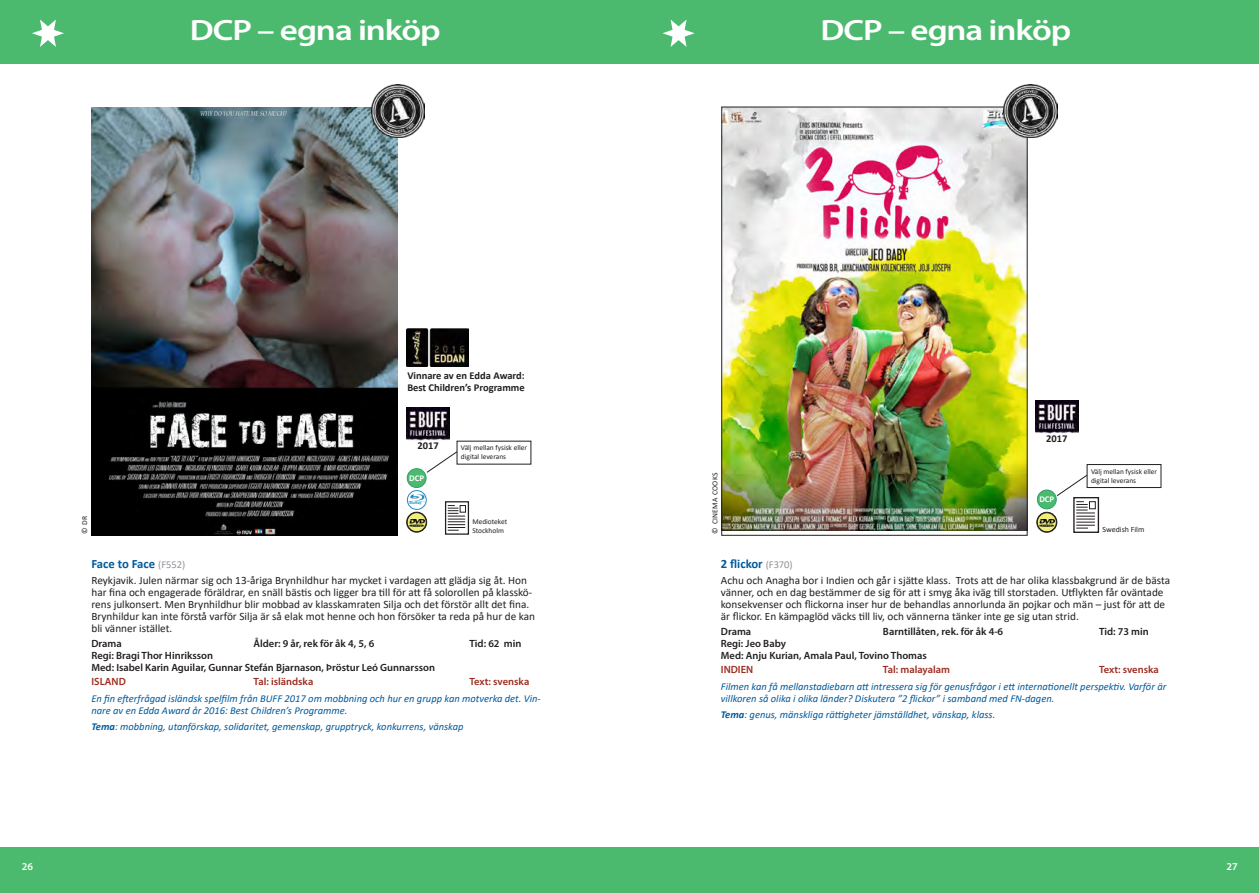
<style>
.page{position:relative;width:1259px;height:893px;background:#fff}
.page>*{position:absolute;margin:0;border:0;box-sizing:border-box;transform-origin:0 0}
.t1{font:600 29.4px "Myriad Pro";letter-spacing:-.03em;color:#fff;scale:1.19 1}
.t2{font:700 12.75px "Calibri";color:#005a9c}
.t3{font:11.25px/12px "Calibri";color:#231f20}
.t4{font:italic 10.5px/12px "Calibri";color:#005a9c}
.t5{font:600 10.5px/12px "Myriad Pro";color:#231f20}
.t6{font:600 10.5px "Myriad Pro";color:#9d2c20}
.t7{font:700 10.5px/12px "Calibri";color:#231f20}
.t8{font:600 10.5px "Myriad Pro";color:#fff}
.t9{font:700 8.85px "Calibri";color:#fff}
.t10{font:7.95px "Calibri";color:#231f20}
.t11{font:7.65px "Calibri";letter-spacing:.04em;color:#231f20}
.t12{font:7.35px/9px "Calibri";color:#231f20}
.t13{font:700 4.2px "Calibri";color:#1b8cc8}
.s1{font-weight:400;font-size:10.5px;color:#8f9399}
.s2{font-weight:700}
</style>
<div class="page">
<div style="left:0;top:0;width:629px;height:63px;background:#4bba6e"></div>
<div style="left:0;top:847px;width:629px;height:46px;background:#4bba6e"></div>
<div style="left:630px;top:847px;width:629px;height:46px;background:#4bba6e"></div>
<div style="left:630px;top:0;width:629px;height:63px;background:#4bba6e"></div>
<svg style="left:32px;top:19px;width:32px;height:28px"></svg>
<svg style="left:662px;top:19px;width:32px;height:28px"></svg>
<img style="left:92px;top:108px;width:306px;height:427px">
<img style="left:407px;top:407px;width:42px;height:33px">
<img style="left:371px;top:84px;width:53px;height:54px">
<img style="left:407px;top:329px;width:61px;height:38px">
<svg style="left:447px;top:505px;width:19px;height:26px"></svg>
<div style="left:445px;top:501px;width:24px;height:34px;border:1px solid #231f20"></div>
<div style="left:460px;top:505px;width:6px;height:7px;border:1px solid #231f20"></div>
<svg style="left:448px;top:505px;width:17px;height:26px"></svg>
<div style="left:407px;top:469px;width:19px;height:18px;background:#4bba6e;border-radius:50%"></div>
<div style="left:407px;top:468px;width:19px;height:20px;border:1px solid #339e6d;border-radius:50%"></div>
<img style="left:409px;top:495px;width:16px;height:6px">
<div style="left:407px;top:490px;width:20px;height:20px;border:1px solid #1b8cc8;border-radius:50%"></div>
<svg style="left:407px;top:512px;width:19px;height:20px"></svg>
<div style="left:406px;top:512px;width:21px;height:20px;border:1px solid #231f20;border-radius:50%"></div>
<div style="left:407px;top:512px;width:19px;height:20px;border:1px solid #231f20;border-radius:50%"></div>
<img style="left:409px;top:519px;width:15px;height:7px">
<svg style="left:426px;top:451px;width:32px;height:22px"></svg>
<img style="left:723px;top:109px;width:302px;height:422px">
<div style="left:721px;top:107px;width:306px;height:428px;border:1px solid #231f20"></div>
<img style="left:1035px;top:400px;width:43px;height:34px">
<div style="left:1073px;top:497px;width:26px;height:36px;border:1px solid #231f20"></div>
<img style="left:1003px;top:84px;width:54px;height:54px">
<div style="left:1037px;top:490px;width:19px;height:19px;background:#4bba6e;border-radius:50%"></div>
<div style="left:1037px;top:490px;width:19px;height:19px;border:1px solid #339e6d;border-radius:50%"></div>
<svg style="left:1037px;top:513px;width:19px;height:19px"></svg>
<div style="left:1036px;top:512px;width:21px;height:20px;border:1px solid #231f20;border-radius:50%"></div>
<div style="left:1037px;top:513px;width:19px;height:19px;border:1px solid #231f20;border-radius:50%"></div>
<img style="left:1039px;top:519px;width:15px;height:7px">
<svg style="left:1056px;top:475px;width:39px;height:54px"></svg>
<div style="left:1086px;top:464px;width:75px;height:24px;border:1px solid #231f20"></div>
<h1 class="t1" style="left:190px;top:12px;width:212px">DCP – egna inköp</h1>
<p class="t7" style="left:407px;top:369px;width:119px">Vinnare av en Edda Award:<br>Best Children’s Programme</p>
<p class="t11" style="left:79px;top:534px;width:20px;rotate:-90deg">© DR</p>
<p class="t7" style="left:417px;top:439px;width:23px">2017</p>
<p class="t9" style="left:409px;top:472px;width:16px">DCP</p>
<p class="t13" style="left:409px;top:500px;width:13px">BluRay</p>
<p class="t12" style="left:461px;top:443px;width:68px">Välj mellan fysisk eller digital leverans</p>
<p class="t12" style="left:472px;top:517px;width:36px">Medioteket<br>Stockholm</p>
<p class="t2" style="left:91px;top:554px;width:95px">Face to Face <span class="s1">(F552)</span></p>
<p class="t3" style="left:91px;top:574px;width:445px">Reykjavik. Julen närmar sig och 13-åriga Brynhildhur har mycket i vardagen att glädja sig åt. Hon har fina och engagerade föräldrar, en snäll bästis och ligger bra till för att få solorollen på klasskö&shy;rens julkonsert. Men Brynhildhur blir mobbad av klasskamraten Silja och det förstör allt det fina.<br>Brynhildur kan inte förstå varför Silja är så elak mot henne och hon försöker ta reda på hur de kan bli vänner istället.</p>
<p class="t5" style="left:91px;top:637px;width:32px">Drama</p>
<p class="t5" style="left:253px;top:637px;width:122px">Ålder: 9 år, rek för åk 4, 5, 6</p>
<p class="t5" style="left:469px;top:637px;width:53px">Tid: 62 min</p>
<p class="t5" style="left:91px;top:649px;width:345px">Regi: Bragi Thor Hinriksson<br>Med: Isabel Karin Aguilar, Gunnar Stefán Bjarnason, Þröstur Leó Gunnarsson</p>
<p class="t6" style="left:91px;top:675px;width:36px">ISLAND</p>
<p class="t6" style="left:253px;top:675px;width:61px">Tal: isländska</p>
<p class="t6" style="left:469px;top:675px;width:61px">Text: svenska</p>
<p class="t4" style="left:91px;top:692px;width:451px">En fin efterfrågad isländsk spelfilm från BUFF 2017 om mobbning och hur en grupp kan motverka det. Vin&shy;nare av en Edda Award år 2016: Best Children’s Programme.</p>
<p class="t4" style="left:91px;top:720px;width:373px"><span class="s2">Tema</span>: mobbning, utanförskap, solidaritet, gemenskap, grupptryck, konkurrens, vänskap</p>
<h1 class="t1" style="left:820px;top:12px;width:212px">DCP – egna inköp</h1>
<p class="t11" style="left:709px;top:534px;width:63px;rotate:-90deg">© CINEMA COOKS</p>
<p class="t7" style="left:1046px;top:432px;width:23px">2017</p>
<p class="t9" style="left:1039px;top:493px;width:16px">DCP</p>
<p class="t12" style="left:1091px;top:467px;width:68px">Välj mellan fysisk eller digital leverans</p>
<p class="t10" style="left:1102px;top:524px;width:43px">Swedish Film</p>
<p class="t2" style="left:721px;top:554px;width:73px">2 flickor <span class="s1">(F370)</span></p>
<p class="t3" style="left:721px;top:574px;width:451px">Achu och Anagha bor i Indien och går i sjätte klass. Trots att de har olika klassbakgrund är de bästa vänner, och en dag bestämmer de sig för att i smyg åka iväg till storstaden. Utflykten får oväntade konsekvenser och flickorna inser hur de behandlas annorlunda än pojkar och män – just för att de är flickor. En kämpaglöd väcks till liv, och vännerna tänker inte ge sig utan strid.</p>
<p class="t5" style="left:721px;top:625px;width:32px">Drama</p>
<p class="t5" style="left:883px;top:625px;width:122px">Barntillåten, rek. för åk 4-6</p>
<p class="t5" style="left:1099px;top:625px;width:51px">Tid: 73 min</p>
<p class="t5" style="left:721px;top:637px;width:207px">Regi: Jeo Baby<br>Med: Anju Kurian, Amala Paul, Tovino Thomas</p>
<p class="t6" style="left:721px;top:663px;width:34px">INDIEN</p>
<p class="t6" style="left:883px;top:663px;width:69px">Tal: malayalam</p>
<p class="t6" style="left:1099px;top:663px;width:61px">Text: svenska</p>
<p class="t4" style="left:721px;top:680px;width:447px">Filmen kan få mellanstadiebarn att intressera sig för genusfrågor i ett internationellt perspektiv. Varför är villkoren så olika i olika länder? Diskutera ”2 flickor” i samband med FN-dagen.</p>
<p class="t4" style="left:721px;top:708px;width:276px"><span class="s2">Tema</span>: genus, mänskliga rättigheter jämställdhet, vänskap, klass.</p>
<p class="t8" style="left:22px;top:859px;width:13px">26</p>
<p class="t8" style="left:1226px;top:859px;width:13px">27</p>
</div>
